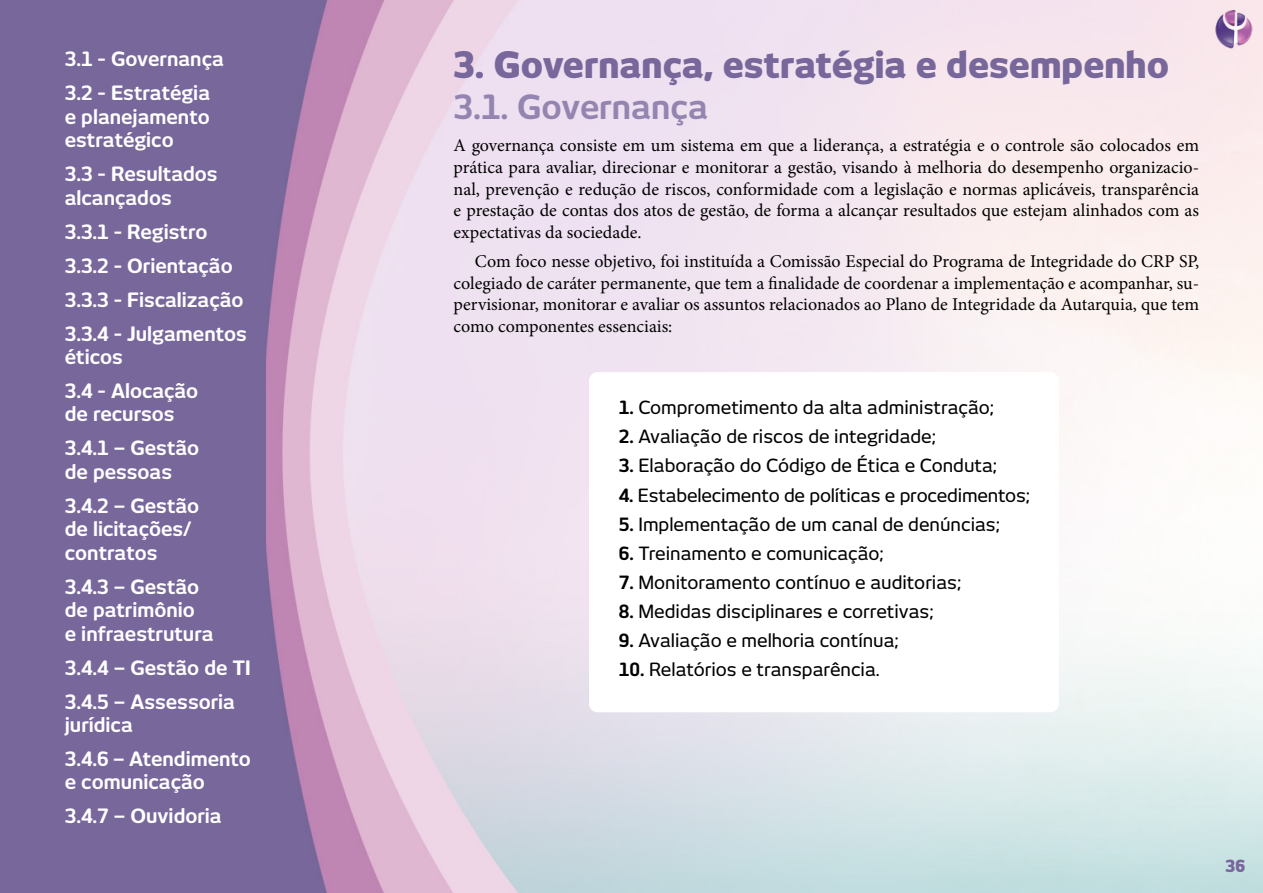
<style>
.page{position:relative;width:1263px;height:893px;background:#fff}
.page>*{position:absolute;margin:0;border:0;box-sizing:border-box;transform-origin:0 0}
.t1{font:800 36px "New June";color:#78679b}
.t2{font:700 33px "New June";color:#9385af}
.t3{font:700 19.5px/34px "New June";color:#fff}
.t4{font:18px/21.6px "Minion Pro";color:#000;text-align:justify}
.t5{font:500 18px "New June";color:#000}
.t6{font:800 16.5px "New June";color:#78679b}
.s1{font-weight:700}
</style>
<div class="page">
<img style="left:0;top:0;width:1263px;height:893px">
<div style="left:589px;top:372px;width:470px;height:340px;background:#fff;border-radius:9px"></div>
<img style="left:1214px;top:11px;width:38px;height:39px">
<p class="t3" style="left:65px;top:42px;width:161px">3.1 - Governança<br>3.2 - Estratégia</p>
<p class="t3" style="left:65px;top:105px;width:146px;line-height:23.4px">e planejamento estratégico</p>
<p class="t3" style="left:65px;top:162px;width:154px;line-height:23.4px">3.3 - Resultados alcançados</p>
<p class="t3" style="left:65px;top:214px;width:183px">3.3.1 - Registro<br>3.3.2 - Orientação<br>3.3.3 - Fiscalização<br>3.3.4 - Julgamentos</p>
<p class="t3" style="left:65px;top:340px;width:135px">éticos<br>3.4 - Alocação</p>
<p class="t3" style="left:65px;top:397px;width:136px">de recursos<br>3.4.1 – Gestão</p>
<p class="t3" style="left:65px;top:454px;width:136px">de pessoas<br>3.4.2 – Gestão</p>
<p class="t3" style="left:65px;top:517px;width:128px;line-height:23.4px">de licitações/ contratos</p>
<p class="t3" style="left:65px;top:575px;width:150px;line-height:23.4px">3.4.3 – Gestão de patrimônio<br>e infraestrutura</p>
<p class="t3" style="left:65px;top:650px;width:187px">3.4.4 – Gestão de TI<br>3.4.5 – Assessoria</p>
<p class="t3" style="left:65px;top:708px;width:188px">jurídica<br>3.4.6 – Atendimento</p>
<p class="t3" style="left:65px;top:765px;width:158px">e comunicação<br>3.4.7 – Ouvidoria</p>
<h1 class="t1" style="left:454px;top:44px;width:717px">3. Governança, estratégia e desempenho</h1>
<h2 class="t2" style="left:454px;top:88px;width:256px">3.1. Governança</h2>
<p class="t4" style="left:454px;top:135px;width:747px">A governança consiste em um sistema em que a liderança, a estratégia e o controle são colocados em prática para avaliar, direcionar e monitorar a gestão, visando à melhoria do desempenho organizacio&shy;nal, prevenção e redução de riscos, conformidade com a legislação e normas aplicáveis, transparência e prestação de contas dos atos de gestão, de forma a alcançar resultados que estejam alinhados com as expectativas da sociedade.</p>
<p class="t4" style="left:454px;top:250px;width:747px;text-indent:21px">Com foco nesse objetivo, foi instituída a Comissão Especial do Programa de Integridade do CRP SP, colegiado de caráter permanente, que tem a finalidade de coordenar a implementação e acompanhar, su&shy;pervisionar, monitorar e avaliar os assuntos relacionados ao Plano de Integridade da Autarquia, que tem como componentes essenciais:</p>
<p class="t5" style="left:619px;top:397px;width:376px"><span class="s1">1.</span> Comprometimento da alta administração;</p>
<p class="t5" style="left:619px;top:426px;width:318px"><span class="s1">2.</span> Avaliação de riscos de integridade;</p>
<p class="t5" style="left:619px;top:455px;width:379px"><span class="s1">3.</span> Elaboração do Código de Ética e Conduta;</p>
<p class="t5" style="left:619px;top:484px;width:412px"><span class="s1">4.</span> Estabelecimento de políticas e procedimentos;</p>
<p class="t5" style="left:619px;top:514px;width:382px"><span class="s1">5.</span> Implementação de um canal de denúncias;</p>
<p class="t5" style="left:619px;top:543px;width:266px"><span class="s1">6.</span> Treinamento e comunicação;</p>
<p class="t5" style="left:619px;top:572px;width:344px"><span class="s1">7.</span> Monitoramento contínuo e auditorias;</p>
<p class="t5" style="left:619px;top:601px;width:316px"><span class="s1">8.</span> Medidas disciplinares e corretivas;</p>
<p class="t5" style="left:619px;top:630px;width:281px"><span class="s1">9.</span> Avaliação e melhoria contínua;</p>
<p class="t5" style="left:619px;top:659px;width:262px"><span class="s1">10.</span> Relatórios e transparência.</p>
<p class="t6" style="left:1225px;top:856px;width:21px">36</p>
</div>
